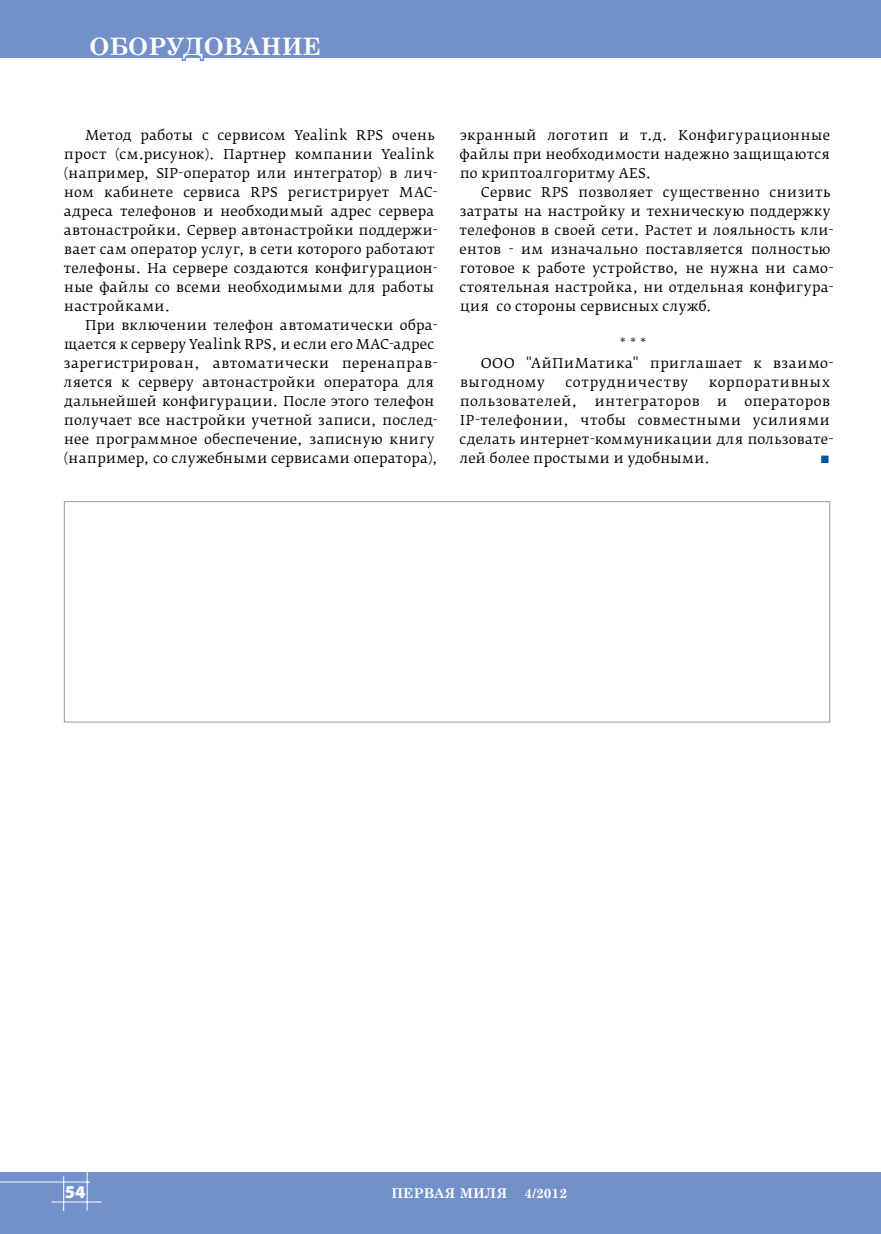
<style>
.page{position:relative;width:881px;height:1234px;background:#fff}
.page>*{position:absolute;margin:0;border:0;box-sizing:border-box;transform-origin:0 0}
.t1{font:700 24px "Century Schoolbook";color:#fff}
.t2{font:900 18px "Myriad Pro";color:#fff}
.t3{font:13.5px/19px "Fedra Serif B Pro";letter-spacing:.025em;color:#000}
.t4{font:13.5px "Fedra Serif B Pro";letter-spacing:.05em;color:#000}
.t5{font:13.5px "Fedra Serif B Pro";letter-spacing:.045em;color:#000}
.t6{font:700 13.5px "Century Schoolbook";color:#fff}
.t7{font:13.5px "Fedra Serif B Pro";letter-spacing:.06em;color:#000}
.t8{font:13.5px "Fedra Serif B Pro";color:#0055a3}
</style>
<div class="page">
<div style="left:0;top:1172px;width:880px;height:61px;background:#7490c9"></div>
<hr style="left:51px;top:1201px;width:50px;height:1px;background:#fff">
<hr style="left:87px;top:1171px;width:1px;height:39px;background:#fff">
<hr style="left:63px;top:1175px;width:1px;height:35px;background:#fff">
<hr style="left:0;top:1181px;width:90px;height:1px;background:#fff">
<div style="left:0;top:0;width:880px;height:57px;background:#7490c9"></div>
<svg style="left:87px;top:57px;width:235px;height:4px"></svg>
<div style="left:64px;top:501px;width:765px;height:221px;border:1px solid #9d9d9c"></div>
<h1 class="t1" style="left:89px;top:28px;width:233px">ОБОРУДОВАНИЕ</h1>
<p class="t3" style="left:64px;top:125px;width:375px;text-indent:22px">Метод работы с сервисом Yealink RPS очень прост (см.рисунок). Партнер компании Yealink (например, SIP-оператор или интегратор) в лич&shy;ном кабинете сервиса RPS регистрирует MAC&shy;адреса телефонов и необходимый адрес сервера автонастройки. Сервер автонастройки поддержи&shy;вает сам оператор услуг, в сети которого работают телефоны. На сервере создаются конфигурацион&shy;ные файлы со всеми необходимыми для работы настройками.</p>
<p class="t3" style="left:64px;top:315px;width:375px;text-indent:22px">При включении телефон автоматически обра&shy;щается к серверу Yealink RPS, и если его MAC-адрес зарегистрирован, автоматически перенаправ&shy;ляется к серверу автонастройки оператора для дальнейшей конфигурации. После этого телефон получает все настройки учетной записи, послед&shy;нее программное обеспечение, записную книгу (например, со служебными сервисами оператора),</p>
<p class="t3" style="left:459px;top:125px;width:372px;text-align:justify">экранный логотип и т.д. Конфигурационные файлы при необходимости надежно защищаются по криптоалгоритму AES.</p>
<p class="t3" style="left:459px;top:182px;width:375px;text-indent:21px">Сервис RPS позволяет существенно снизить затраты на настройку и техническую поддержку телефонов в своей сети. Растет и лояльность кли&shy;ентов - им изначально поставляется полностью готовое к работе устройство, не нужна ни само&shy;стоятельная настройка, ни отдельная конфигура&shy;ция со стороны сервисных служб.</p>
<p class="t3" style="left:619px;top:335px;width:28px">* * *</p>
<p class="t3" style="left:480px;top:354px;width:354px">ООО "АйПиМатика" приглашает к взаимо-</p>
<p class="t5" style="left:460px;top:374px;width:86px">выгодному</p>
<p class="t7" style="left:565px;top:374px;width:124px">сотрудничеству</p>
<p class="t5" style="left:708px;top:374px;width:123px">корпоративных</p>
<p class="t4" style="left:460px;top:393px;width:119px">пользователей,</p>
<p class="t4" style="left:594px;top:393px;width:106px">интеграторов</p>
<p class="t3" style="left:716px;top:392px;width:12px">и</p>
<p class="t3" style="left:459px;top:392px;width:375px;text-indent:285px">операторов IP-телефонии, чтобы совместными усилиями сделать интернет-коммуникации для пользовате&shy;лей более простыми и удобными.</p>
<p class="t8" style="left:819px;top:450px;width:12px">▪</p>
<h2 class="t2" style="left:65px;top:1179px;width:22px">54</h2>
<p class="t6" style="left:391px;top:1181px;width:117px">ПЕРВАЯ МИЛЯ</p>
<p class="t6" style="left:524px;top:1181px;width:44px">4/2012</p>
</div>
